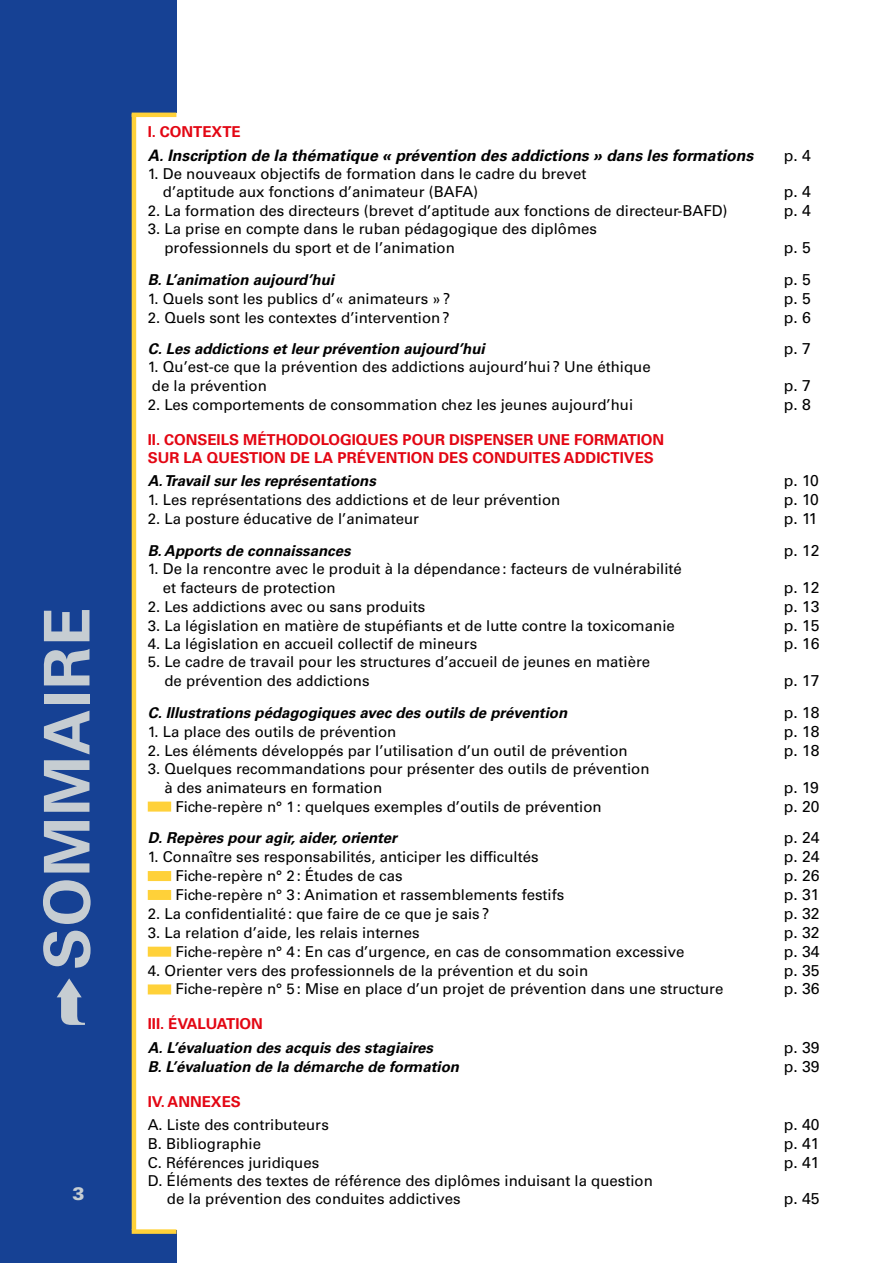
<style>
.page{position:relative;width:893px;height:1263px;background:#fff}
.page>*{position:absolute;margin:0;border:0;box-sizing:border-box;transform-origin:0 0}
.t1{font:700 63px "Univers";letter-spacing:.02em;color:#c6cdd2}
.t2{font:900 18px "Univers";color:#c6cdd2}
.t3{font:15.75px "Univers LT Std";color:#000}
.t4{font:italic 700 15.75px "Univers LT Std";color:#000}
.t5{font:15px/18.9px "Univers LT Std";color:#000}
.t6{font:italic 700 15px "Univers LT Std";color:#000}
.t7{font:700 15px/18px "Univers LT Std";color:#e30613}
</style>
<div class="page">
<div style="left:0;top:0;width:176px;height:1263px;background:#164194"></div>
<div style="left:135px;top:114px;width:703px;height:1116px;background:#fff"></div>
<div style="left:148px;top:801px;width:23px;height:10px;background:#ffd139;border:2px solid #ffd139"></div>
<div style="left:148px;top:871px;width:23px;height:10px;background:#ffd139"></div>
<div style="left:148px;top:890px;width:23px;height:10px;background:#ffd139"></div>
<div style="left:148px;top:947px;width:23px;height:10px;background:#ffd139;border:2px solid #ffd139"></div>
<div style="left:148px;top:984px;width:23px;height:10px;background:#ffd139;border:2px solid #ffd139"></div>
<hr style="left:132px;top:113px;width:44px;height:4px;background:#ffd139">
<hr style="left:132px;top:114px;width:4px;height:1116px;background:#ffd139">
<div style="left:132px;top:1229px;width:44px;height:5px;background:#ffd139"></div>
<h1 class="t1" style="left:30px;top:1027px;width:421px;rotate:-90deg">➦SOMMAIRE</h1>
<p class="t2" style="left:73px;top:1182px;width:14px">3</p>
<p class="t7" style="left:148px;top:123px;width:94px">I. CONTEXTE</p>
<p class="t4" style="left:148px;top:146px;width:607px">A. Inscription de la thématique « prévention des addictions » dans les formations</p>
<p class="t3" style="left:784px;top:146px;width:29px">p. 4</p>
<p class="t5" style="left:163px;top:164px;width:425px;text-indent:-15px">1. De nouveaux objectifs de formation dans le cadre du brevet d’aptitude aux fonctions d’animateur (BAFA)</p>
<p class="t3" style="left:784px;top:182px;width:29px">p. 4</p>
<p class="t5" style="left:148px;top:202px;width:581px">2. La formation des directeurs (brevet d’aptitude aux fonctions de directeur-BAFD)</p>
<p class="t3" style="left:784px;top:201px;width:29px">p. 4</p>
<p class="t5" style="left:164px;top:220px;width:434px;text-indent:-17px">3. La prise en compte dans le ruban pédagogique des diplômes professionnels du sport et de l’animation</p>
<p class="t3" style="left:784px;top:238px;width:29px">p. 5</p>
<p class="t6" style="left:148px;top:271px;width:188px">B. L’animation aujourd’hui</p>
<p class="t3" style="left:784px;top:270px;width:29px">p. 5</p>
<p class="t5" style="left:148px;top:289px;width:304px">1. Quels sont les publics d’« animateurs »?</p>
<p class="t3" style="left:784px;top:289px;width:29px">p. 5</p>
<p class="t5" style="left:148px;top:308px;width:303px">2. Quels sont les contextes d’intervention?</p>
<p class="t3" style="left:784px;top:308px;width:29px">p. 6</p>
<p class="t6" style="left:148px;top:340px;width:339px">C. Les addictions et leur prévention aujourd’hui</p>
<p class="t3" style="left:784px;top:339px;width:29px">p. 7</p>
<p class="t5" style="left:148px;top:358px;width:504px">1. Qu’est-ce que la prévention des addictions aujourd’hui? Une éthique de la prévention</p>
<p class="t3" style="left:784px;top:376px;width:29px">p. 7</p>
<p class="t5" style="left:148px;top:395px;width:487px">2. Les comportements de consommation chez les jeunes aujourd’hui</p>
<p class="t3" style="left:784px;top:395px;width:29px">p. 8</p>
<p class="t7" style="left:148px;top:431px;width:518px">II. CONSEILS MÉTHODOLOGIQUES POUR DISPENSER UNE FORMATION<br>SUR LA QUESTION DE LA PRÉVENTION DES CONDUITES ADDICTIVES</p>
<p class="t6" style="left:148px;top:472px;width:230px">A.Travail sur les représentations</p>
<p class="t3" style="left:784px;top:471px;width:37px">p. 10</p>
<p class="t5" style="left:148px;top:491px;width:414px">1. Les représentations des addictions et de leur prévention</p>
<p class="t3" style="left:784px;top:490px;width:37px">p. 10</p>
<p class="t5" style="left:148px;top:509px;width:273px">2. La posture éducative de l’animateur</p>
<p class="t3" style="left:784px;top:509px;width:35px">p. 11</p>
<p class="t6" style="left:148px;top:542px;width:204px">B. Apports de connaissances</p>
<p class="t3" style="left:784px;top:541px;width:37px">p. 12</p>
<p class="t5" style="left:163px;top:559px;width:520px;text-indent:-15px">1. De la rencontre avec le produit à la dépendance: facteurs de vulnérabilité et facteurs de protection</p>
<p class="t3" style="left:784px;top:578px;width:37px">p. 12</p>
<p class="t5" style="left:148px;top:597px;width:279px">2. Les addictions avec ou sans produits</p>
<p class="t3" style="left:784px;top:597px;width:37px">p. 13</p>
<p class="t5" style="left:148px;top:616px;width:529px">3. La législation en matière de stupéfiants et de lutte contre la toxicomanie</p>
<p class="t3" style="left:784px;top:616px;width:37px">p. 15</p>
<p class="t5" style="left:148px;top:635px;width:331px">4. La législation en accueil collectif de mineurs</p>
<p class="t3" style="left:784px;top:634px;width:37px">p. 16</p>
<p class="t5" style="left:164px;top:653px;width:487px;text-indent:-17px">5. Le cadre de travail pour les structures d’accueil de jeunes en matière de prévention des addictions</p>
<p class="t3" style="left:784px;top:671px;width:37px">p. 17</p>
<p class="t6" style="left:148px;top:704px;width:421px">C. Illustrations pédagogiques avec des outils de prévention</p>
<p class="t3" style="left:784px;top:703px;width:37px">p. 18</p>
<p class="t5" style="left:148px;top:722px;width:250px">1. La place des outils de prévention</p>
<p class="t3" style="left:784px;top:722px;width:37px">p. 18</p>
<p class="t5" style="left:148px;top:741px;width:481px">2. Les éléments développés par l’utilisation d’un outil de prévention</p>
<p class="t3" style="left:784px;top:741px;width:37px">p. 18</p>
<p class="t5" style="left:164px;top:759px;width:487px;text-indent:-17px">3. Quelques recommandations pour présenter des outils de prévention à des animateurs en formation</p>
<p class="t3" style="left:784px;top:778px;width:36px">p. 19</p>
<p class="t5" style="left:175px;top:797px;width:428px">Fiche-repère n° 1: quelques exemples d’outils de prévention</p>
<p class="t3" style="left:784px;top:797px;width:37px">p. 20</p>
<p class="t6" style="left:148px;top:829px;width:251px">D. Repères pour agir, aider, orienter</p>
<p class="t3" style="left:784px;top:828px;width:37px">p. 24</p>
<p class="t5" style="left:148px;top:847px;width:392px">1. Connaître ses responsabilités, anticiper les difficultés</p>
<p class="t3" style="left:784px;top:847px;width:37px">p. 24</p>
<p class="t5" style="left:175px;top:866px;width:229px">Fiche-repère n° 2: Études de cas</p>
<p class="t3" style="left:784px;top:866px;width:37px">p. 26</p>
<p class="t5" style="left:175px;top:885px;width:390px">Fiche-repère n° 3: Animation et rassemblements festifs</p>
<p class="t3" style="left:784px;top:885px;width:37px">p. 31</p>
<p class="t5" style="left:148px;top:904px;width:343px">2. La confidentialité: que faire de ce que je sais ?</p>
<p class="t3" style="left:784px;top:904px;width:37px">p. 32</p>
<p class="t5" style="left:148px;top:923px;width:273px">3. La relation d’aide, les relais internes</p>
<p class="t3" style="left:784px;top:923px;width:37px">p. 32</p>
<p class="t5" style="left:175px;top:942px;width:511px">Fiche-repère n° 4: En cas d’urgence, en cas de consommation excessive</p>
<p class="t3" style="left:784px;top:942px;width:37px">p. 34</p>
<p class="t5" style="left:148px;top:961px;width:442px">4. Orienter vers des professionnels de la prévention et du soin</p>
<p class="t3" style="left:784px;top:961px;width:37px">p. 35</p>
<p class="t5" style="left:175px;top:980px;width:550px">Fiche-repère n° 5: Mise en place d’un projet de prévention dans une structure</p>
<p class="t3" style="left:784px;top:979px;width:37px">p. 36</p>
<p class="t7" style="left:148px;top:1015px;width:117px">III. ÉVALUATION</p>
<p class="t6" style="left:148px;top:1038px;width:287px">A. L’évaluation des acquis des stagiaires</p>
<p class="t3" style="left:784px;top:1038px;width:37px">p. 39</p>
<p class="t6" style="left:148px;top:1057px;width:313px">B. L’évaluation de la démarche de formation</p>
<p class="t3" style="left:784px;top:1056px;width:37px">p. 39</p>
<p class="t7" style="left:148px;top:1092px;width:95px">IV. ANNEXES</p>
<p class="t5" style="left:148px;top:1115px;width:183px">A. Liste des contributeurs</p>
<p class="t3" style="left:784px;top:1115px;width:37px">p. 40</p>
<p class="t5" style="left:148px;top:1134px;width:115px">B. Bibliographie</p>
<p class="t3" style="left:784px;top:1134px;width:37px">p. 41</p>
<p class="t5" style="left:148px;top:1153px;width:173px">C. Références juridiques</p>
<p class="t3" style="left:784px;top:1152px;width:37px">p. 41</p>
<p class="t5" style="left:167px;top:1171px;width:487px;text-indent:-19px">D. Éléments des textes de référence des diplômes induisant la question de la prévention des conduites addictives</p>
<p class="t3" style="left:784px;top:1189px;width:37px">p. 45</p>
</div>
